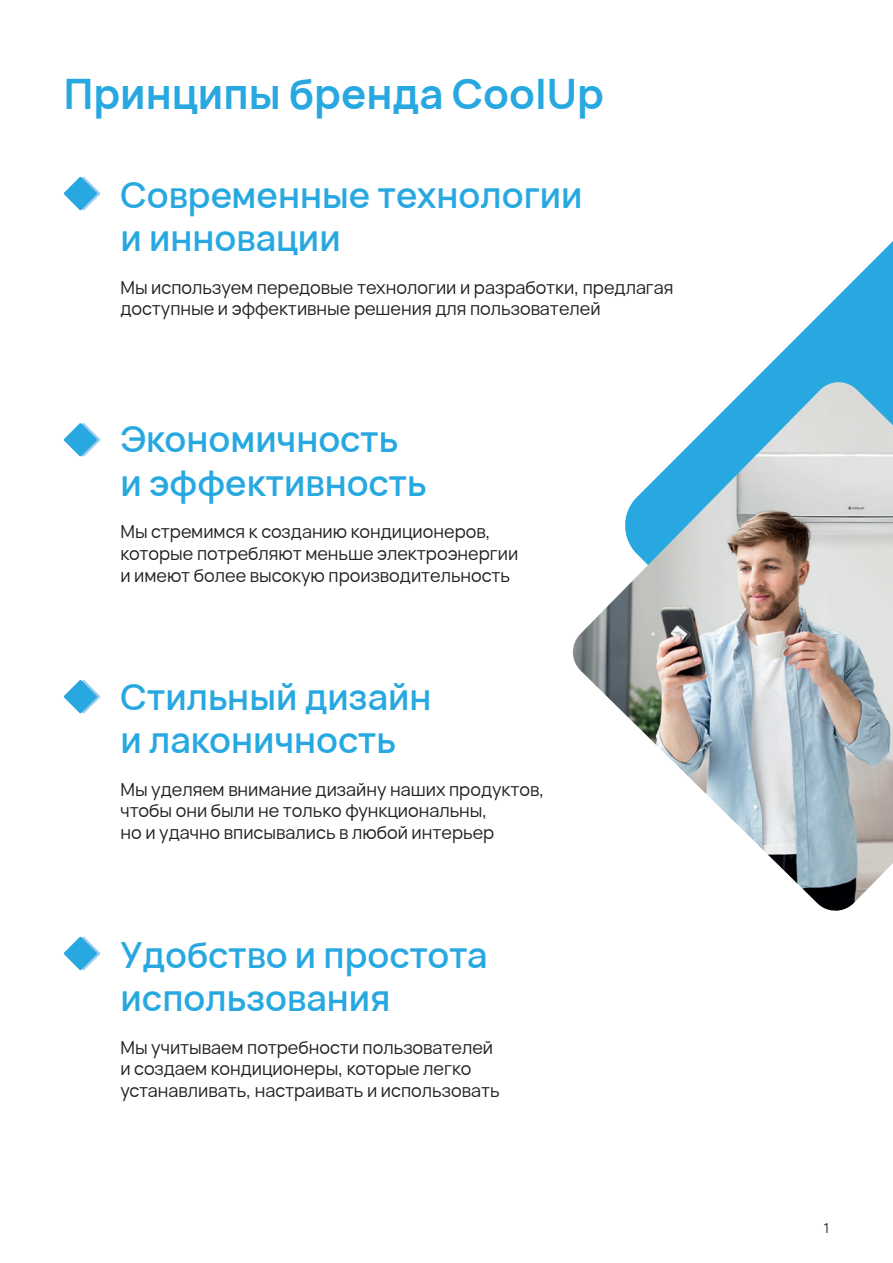
<style>
.page{position:relative;width:893px;height:1263px;background:#fff}
.page>*{position:absolute;margin:0;border:0;box-sizing:border-box;transform-origin:0 0}
.t1{font:700 42px "Vela Sans";color:#27a8e0}
.t2{font:600 36px/43.2px "Vela Sans";color:#27a8e0}
.t3{font:18px/21.6px "Vela Sans";color:#231f20}
.t4{font:13.5px "Vela Sans";color:#231f20}
</style>
<div class="page">
<svg style="left:64px;top:937px;width:36px;height:33px"></svg>
<svg style="left:64px;top:680px;width:36px;height:33px"></svg>
<svg style="left:64px;top:423px;width:36px;height:34px"></svg>
<svg style="left:64px;top:177px;width:36px;height:33px"></svg>
<svg style="left:625px;top:241px;width:268px;height:324px"></svg>
<img style="left:573px;top:565px;width:320px;height:346px">
<img style="left:648px;top:382px;width:245px;height:428px">
<h1 class="t1" style="left:64px;top:58px;width:542px">Принципы бренда CoolUp</h1>
<h2 class="t2" style="left:120px;top:170px;width:464px">Современные технологии и инновации</h2>
<p class="t3" style="left:120px;top:275px;width:554px">Мы используем передовые технологии и разработки, предлагая доступные и эффективные решения для пользователей</p>
<h2 class="t2" style="left:120px;top:415px;width:308px">Экономичность и эффективность</h2>
<p class="t3" style="left:120px;top:520px;width:399px">Мы стремимся к созданию кондиционеров, которые потребляют меньше электроэнергии и имеют более высокую производительность</p>
<h2 class="t2" style="left:120px;top:672px;width:313px">Стильный дизайн и лаконичность</h2>
<p class="t3" style="left:120px;top:777px;width:425px">Мы уделяем внимание дизайну наших продуктов, чтобы они были не только функциональны,<br>но и удачно вписывались в любой интерьер</p>
<h2 class="t2" style="left:120px;top:930px;width:369px">Удобство и простота использования</h2>
<p class="t3" style="left:120px;top:1035px;width:381px">Мы учитываем потребности пользователей и создаем кондиционеры, которые легко устанавливать, настраивать и использовать</p>
<p class="t4" style="left:823px;top:1218px;width:7px">1</p>
</div>
